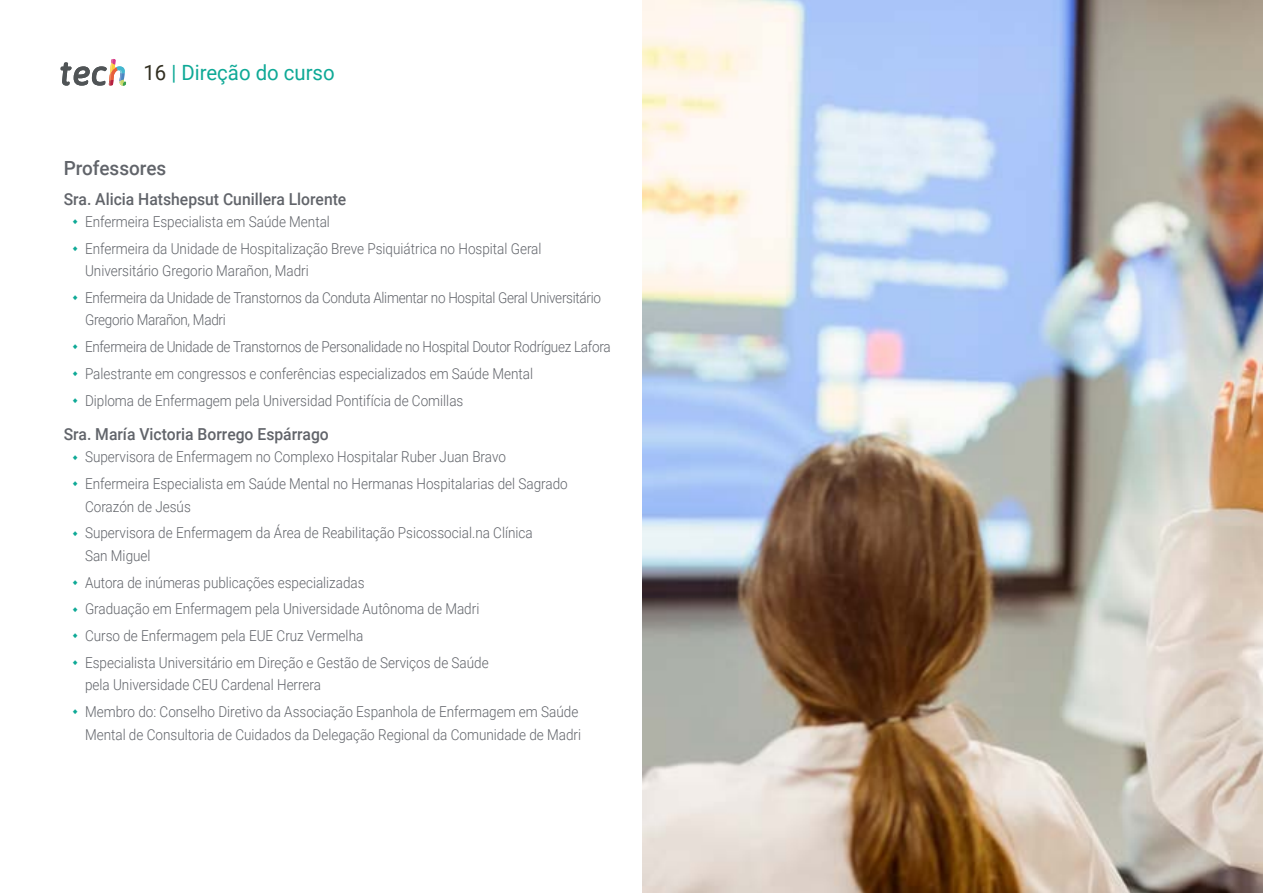
<style>
.page{position:relative;width:1263px;height:893px;background:#fff}
.page>*{position:absolute;margin:0;border:0;box-sizing:border-box;transform-origin:0 0}
.t1{font:21px "Roboto";color:#0ea996}
.t2{font:500 19.5px "Roboto";color:#61646a}
.t3{font:500 16.5px "Roboto";color:#61646a;scale:.95 1}
.t4{font:300 15px/26.7px "Roboto";color:#61646a;scale:.9 1}
.t5{font:300 15px/26.7px "Roboto";letter-spacing:-.02em;color:#61646a;scale:.9 1}
.s1{color:#312e20}
</style>
<div class="page">
<img style="left:642px;top:0;width:621px;height:893px">
<svg style="left:61px;top:59px;width:65px;height:27px"></svg>
<h1 class="t1" style="left:144px;top:57px;width:193px"><span class="s1">16</span> | Direção do curso</h1>
<h2 class="t2" style="left:64px;top:155px;width:104px">Professores</h2>
<p class="t3" style="left:64px;top:187px;width:299px">Sra. Alicia Hatshepsut Cunillera Llorente</p>
<p class="t4" style="left:85px;top:208px;width:509px">Enfermeira Especialista em Saúde Mental<br>Enfermeira da Unidade de Hospitalização Breve Psiquiátrica no Hospital Geral</p>
<p class="t5" style="left:85px;top:257px;width:575px">Universitário Gregorio Marañon, Madri<br>Enfermeira da Unidade de Transtornos da Conduta Alimentar no Hospital Geral Universitário</p>
<p class="t4" style="left:85px;top:306px;width:585px">Gregorio Marañon, Madri<br>Enfermeira de Unidade de Transtornos de Personalidade no Hospital Doutor Rodríguez Lafora Palestrante em congressos e conferências especializados em Saúde Mental<br>Diploma de Enfermagem pela Universidad Pontifícia de Comillas</p>
<p class="t3" style="left:64px;top:422px;width:280px">Sra. María Victoria Borrego Espárrago</p>
<p class="t4" style="left:85px;top:443px;width:538px">Supervisora de Enfermagem no Complexo Hospitalar Ruber Juan Bravo<br>Enfermeira Especialista em Saúde Mental no Hermanas Hospitalarias del Sagrado</p>
<p class="t4" style="left:85px;top:492px;width:499px">Corazón de Jesús<br>Supervisora de Enfermagem da Área de Reabilitação Psicossocial.na Clínica</p>
<p class="t4" style="left:85px;top:542px;width:450px">San Miguel<br>Autora de inúmeras publicações especializadas<br>Graduação em Enfermagem pela Universidade Autônoma de Madri Curso de Enfermagem pela EUE Cruz Vermelha<br>Especialista Universitário em Direção e Gestão de Serviços de Saúde</p>
<p class="t4" style="left:85px;top:671px;width:550px">pela Universidade CEU Cardenal Herrera<br>Membro do: Conselho Diretivo da Associação Espanhola de Enfermagem em Saúde</p>
<p class="t4" style="left:85px;top:720px;width:553px">Mental de Consultoria de Cuidados da Delegação Regional da Comunidade de Madri</p>
</div>
